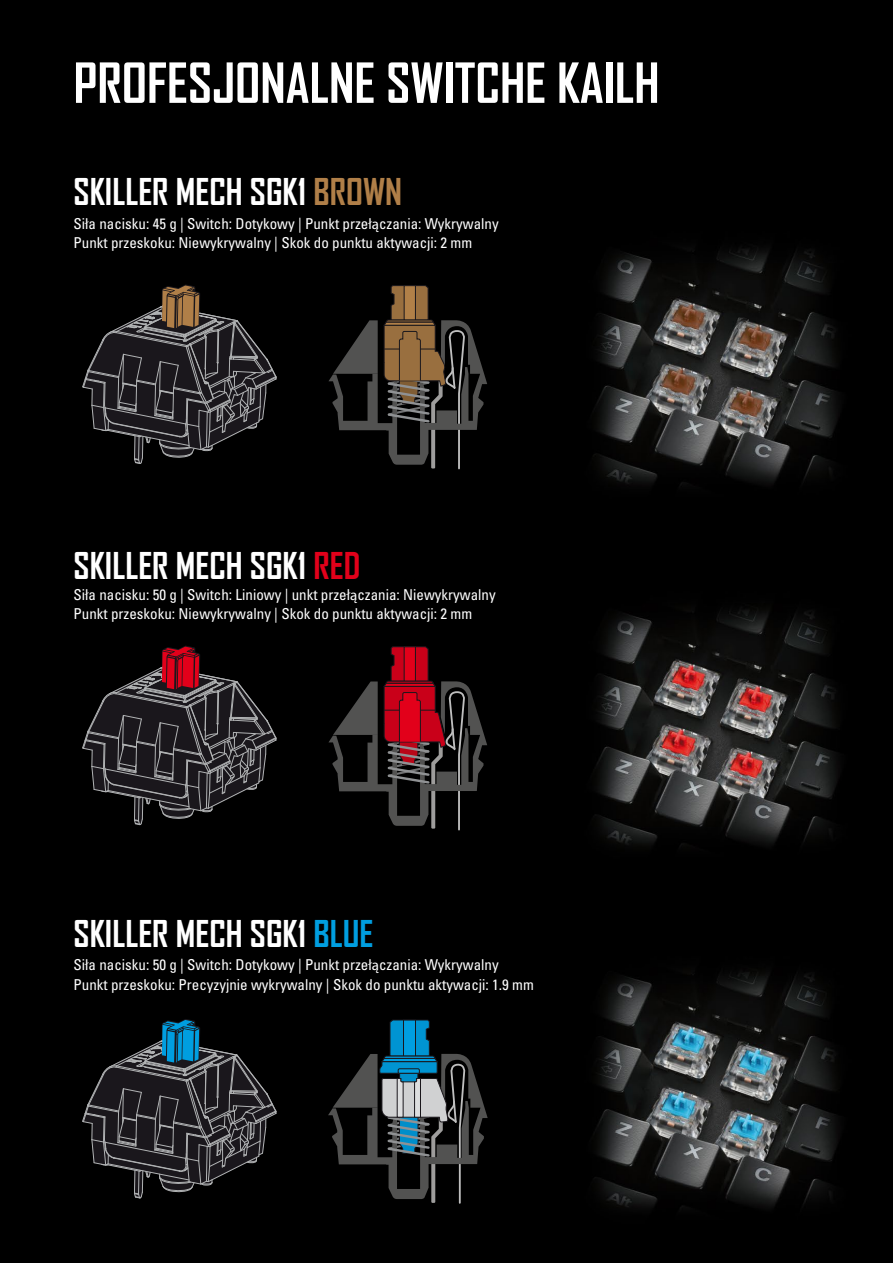
<style>
.page{position:relative;width:893px;height:1263px;background:#fff}
.page>*{position:absolute;margin:0;border:0;box-sizing:border-box;transform-origin:0 0}
.t1{font:700 52.95px "Agency FB";color:#fff}
.t2{font:700 35.4px "Agency FB";color:#fff}
.t3{font:condensed 15px/19.5px "Univers";color:#fff}
.s1{color:#b07f48}
.s2{font-family:"Myriad Pro";font-stretch:normal}
.s3{color:#e2001a}
.s4{color:#009ee0}
</style>
<div class="page">
<img style="left:0;top:0;width:893px;height:1263px">
<svg style="left:82px;top:284px;width:195px;height:180px;background:#282526"></svg>
<svg style="left:82px;top:646px;width:195px;height:179px;background:#292124"></svg>
<svg style="left:82px;top:1019px;width:195px;height:180px;background:#22262a"></svg>
<svg style="left:328px;top:285px;width:159px;height:185px;background:#2e2820"></svg>
<svg style="left:328px;top:646px;width:159px;height:185px;background:#35171b"></svg>
<svg style="left:328px;top:1019px;width:160px;height:186px;background:#263237"></svg>
<h1 class="t1" style="left:74px;top:50px;width:587px">PROFESJONALNE SWITCHE KAILH</h1>
<h2 class="t2" style="left:74px;top:170px;width:330px">SKILLER MECH SGK1 <span class="s1">BROWN</span></h2>
<p class="t3" style="left:74px;top:213px;width:427px">Siła nacisku: 45 g | Switch: Dotykowy | Punkt przeł<span class="s2">ą</span>czania: Wykrywalny<br>Punkt przeskoku: Niewykrywalny | Skok do punktu aktywacji: 2 mm</p>
<h2 class="t2" style="left:74px;top:543px;width:288px">SKILLER MECH SGK1 <span class="s3">RED</span></h2>
<p class="t3" style="left:74px;top:584px;width:424px">Siła nacisku: 50 g | Switch: Liniowy | unkt przeł<span class="s2">ą</span>czania: Niewykrywalny<br>Punkt przeskoku: Niewykrywalny | Skok do punktu aktywacji: 2 mm</p>
<h2 class="t2" style="left:74px;top:912px;width:302px">SKILLER MECH SGK1 <span class="s4">BLUE</span></h2>
<p class="t3" style="left:74px;top:955px;width:462px">Siła nacisku: 50 g | Switch: Dotykowy | Punkt przeł<span class="s2">ą</span>czania: Wykrywalny<br>Punkt przeskoku: Precyzyjnie wykrywalny | Skok do punktu aktywacji: 1.9 mm</p>
</div>
